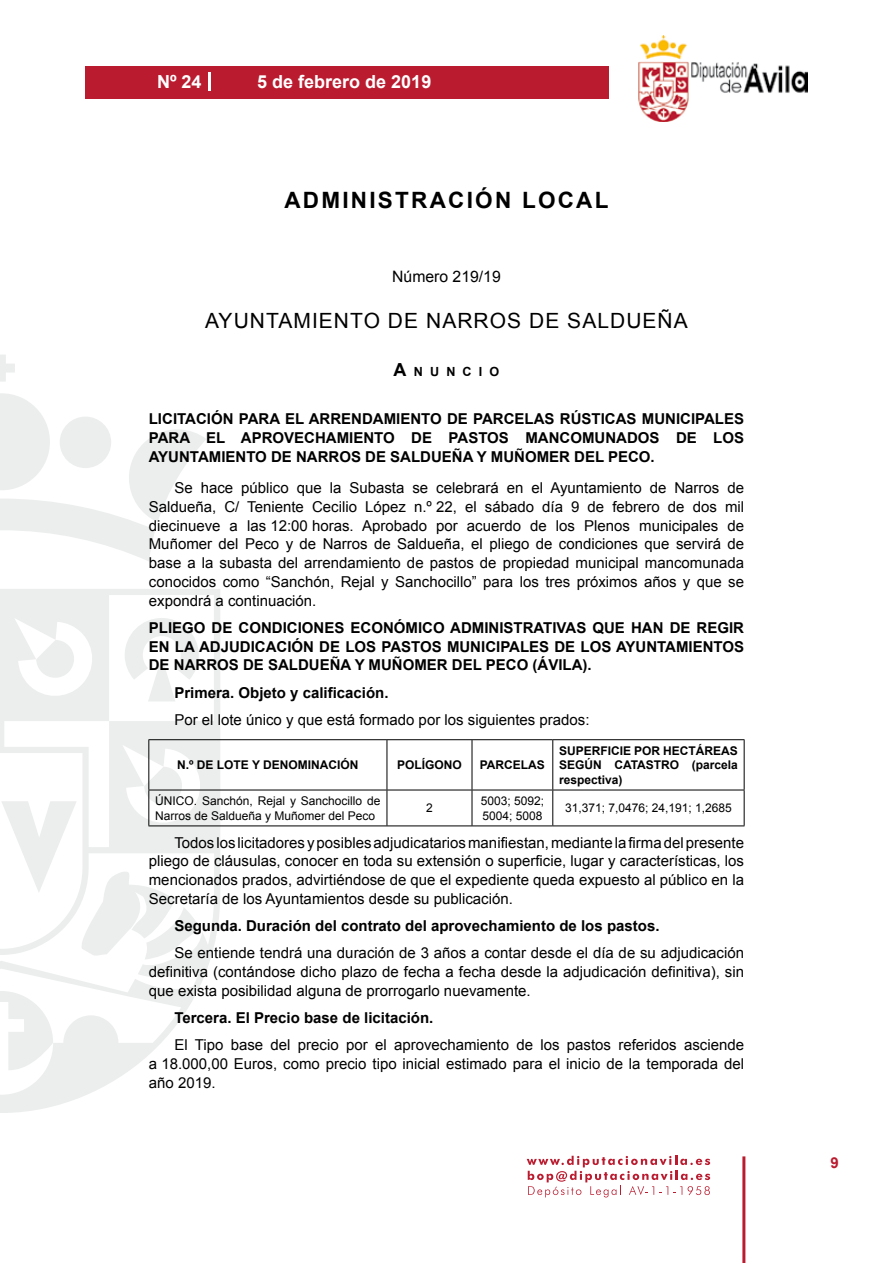
<style>
.page{position:relative;width:893px;height:1263px;background:#fff}
.page>*{position:absolute;margin:0;border:0;box-sizing:border-box;transform-origin:0 0}
.t1{font:700 22.5px "Arial";letter-spacing:.1em;color:#000}
.t2{font:21px "Arial";letter-spacing:.05em;color:#000}
.t3{font:700 18px "Arial";color:#fff}
.t4{font:15.75px "Arial";color:#000}
.t5{font:15px/18.8px "Arial";color:#000;text-align:justify}
.t6{font:700 15px/18.8px "Arial";color:#000;text-align:justify}
.t7{font:700 15px "Arial";color:#ba1b2f}
.t8{font:700 12.6px "Arial";letter-spacing:.57em;color:#000}
.t9{font:12px/14.4px "Arial";color:#000}
.t10{font:700 12px/14.4px "Arial";color:#000;text-align:justify}
.s1{font-size:18px}
</style>
<div class="page">
<svg style="left:527px;top:1156px;width:183px;height:41px"></svg>
<div style="left:85px;top:66px;width:523px;height:33px;background:#ba1b2f"></div>
<img style="left:638px;top:36px;width:170px;height:86px">
<hr style="left:742px;top:1156px;width:3px;height:107px;background:#ba1b2f">
<svg style="left:208px;top:72px;width:2px;height:18px"></svg>
<svg style="left:0;top:355px;width:15px;height:27px"></svg>
<svg style="left:0;top:393px;width:206px;height:168px"></svg>
<svg style="left:0;top:589px;width:220px;height:524px"></svg>
<svg style="left:36px;top:640px;width:40px;height:40px"></svg>
<svg style="left:125px;top:618px;width:74px;height:83px"></svg>
<svg style="left:0;top:991px;width:53px;height:79px"></svg>
<svg style="left:1px;top:767px;width:198px;height:192px"></svg>
<hr style="left:148px;top:739px;width:239px;height:1px;background:#000">
<hr style="left:148px;top:740px;width:1px;height:50px;background:#000">
<hr style="left:387px;top:739px;width:85px;height:1px;background:#000">
<hr style="left:387px;top:740px;width:1px;height:50px;background:#000">
<hr style="left:472px;top:739px;width:81px;height:1px;background:#000">
<hr style="left:472px;top:740px;width:1px;height:50px;background:#000">
<hr style="left:553px;top:739px;width:191px;height:1px;background:#000">
<hr style="left:552px;top:740px;width:1px;height:50px;background:#000">
<hr style="left:744px;top:740px;width:1px;height:50px;background:#000">
<hr style="left:148px;top:790px;width:239px;height:1px;background:#000">
<hr style="left:148px;top:790px;width:1px;height:35px;background:#000">
<hr style="left:387px;top:790px;width:85px;height:1px;background:#000">
<hr style="left:387px;top:790px;width:1px;height:35px;background:#000">
<hr style="left:472px;top:790px;width:81px;height:1px;background:#000">
<hr style="left:472px;top:790px;width:1px;height:35px;background:#000">
<hr style="left:553px;top:790px;width:191px;height:1px;background:#000">
<hr style="left:552px;top:790px;width:1px;height:35px;background:#000">
<hr style="left:744px;top:790px;width:1px;height:35px;background:#000">
<hr style="left:148px;top:825px;width:239px;height:1px;background:#000">
<hr style="left:387px;top:825px;width:85px;height:1px;background:#000">
<hr style="left:472px;top:825px;width:81px;height:1px;background:#000">
<hr style="left:553px;top:825px;width:191px;height:1px;background:#000">
<p class="t3" style="left:157px;top:69px;width:46px">Nº 24</p>
<p class="t3" style="left:257px;top:69px;width:176px">5 de febrero de 2019</p>
<h1 class="t1" style="left:284px;top:185px;width:325px">ADMINISTRACIÓN LOCAL</h1>
<p class="t4" style="left:392px;top:266px;width:110px">Número 219/19</p>
<h2 class="t2" style="left:205px;top:307px;width:484px">AYUNTAMIENTO DE NARROS DE SALDUEÑA</h2>
<p class="t8" style="left:394px;top:363px;width:107px"><span class="s1">A</span>NUNCIO</p>
<p class="t6" style="left:149px;top:410px;width:597px">LICITACIÓN PARA EL ARRENDAMIENTO DE PARCELAS RÚSTICAS MUNICIPALES PARA EL APROVECHAMIENTO DE PASTOS MANCOMUNADOS DE LOS AYUNTAMIENTO DE NARROS DE SALDUEÑA Y MUÑOMER DEL PECO.</p>
<p class="t5" style="left:149px;top:478px;width:597px;text-indent:26px">Se hace público que la Subasta se celebrará en el Ayuntamiento de Narros de Saldueña, C/ Teniente Cecilio López n.º 22, el sábado día 9 de febrero de dos mil diecinueve a las 12:00 horas. Aprobado por acuerdo de los Plenos municipales de Muñomer del Peco y de Narros de Saldueña, el pliego de condiciones que servirá de base a la subasta del arrendamiento de pastos de propiedad municipal mancomunada conocidos como “Sanchón, Rejal y Sanchocillo” para los tres próximos años y que se expondrá a continuación.</p>
<p class="t6" style="left:149px;top:619px;width:597px">PLIEGO DE CONDICIONES ECONÓMICO ADMINISTRATIVAS QUE HAN DE REGIR EN LA ADJUDICACIÓN DE LOS PASTOS MUNICIPALES DE LOS AYUNTAMIENTOS DE NARROS DE SALDUEÑA Y MUÑOMER DEL PECO (ÁVILA).</p>
<p class="t6" style="left:174px;top:683px;width:216px">Primera. Objeto y calificación.</p>
<p class="t5" style="left:174px;top:710px;width:417px">Por el lote único y que está formado por los siguientes prados:</p>
<p class="t10" style="left:177px;top:758px;width:183px">N.º DE LOTE Y DENOMINACIÓN</p>
<p class="t10" style="left:397px;top:758px;width:66px">POLÍGONO</p>
<p class="t10" style="left:480px;top:758px;width:67px">PARCELAS</p>
<p class="t10" style="left:559px;top:744px;width:180px">SUPERFICIE POR HECTÁREAS SEGÚN CATASTRO (parcela respectiva)</p>
<p class="t9" style="left:155px;top:794px;width:227px">ÚNICO. Sanchón, Rejal y Sanchocillo de<br>Narros de Saldueña y Muñomer del Peco</p>
<p class="t9" style="left:426px;top:801px;width:8px">2</p>
<p class="t9" style="left:481px;top:794px;width:65px">5003; 5092;<br>5004; 5008</p>
<p class="t9" style="left:565px;top:801px;width:168px">31,371; 7,0476; 24,191; 1,2685</p>
<p class="t5" style="left:149px;top:833px;width:597px;text-indent:26px">Todos los licitadores y posibles adjudicatarios manifiestan, mediante la firma del presente pliego de cláusulas, conocer en toda su extensión o superficie, lugar y características, los mencionados prados, advirtiéndose de que el expediente queda expuesto al público en la Secretaría de los Ayuntamientos desde su publicación.</p>
<p class="t6" style="left:174px;top:917px;width:487px">Segunda. Duración del contrato del aprovechamiento de los pastos.</p>
<p class="t5" style="left:149px;top:944px;width:597px;text-indent:26px">Se entiende tendrá una duración de 3 años a contar desde el día de su adjudicación definitiva (contándose dicho plazo de fecha a fecha desde la adjudicación definitiva), sin que exista posibilidad alguna de prorrogarlo nuevamente.</p>
<p class="t6" style="left:174px;top:1009px;width:261px">Tercera. El Precio base de licitación.</p>
<p class="t5" style="left:149px;top:1036px;width:597px;text-indent:26px">El Tipo base del precio por el aprovechamiento de los pastos referidos asciende a 18.000,00 Euros, como precio tipo inicial estimado para el inicio de la temporada del año 2019.</p>
<p class="t7" style="left:831px;top:1153px;width:10px">9</p>
</div>
